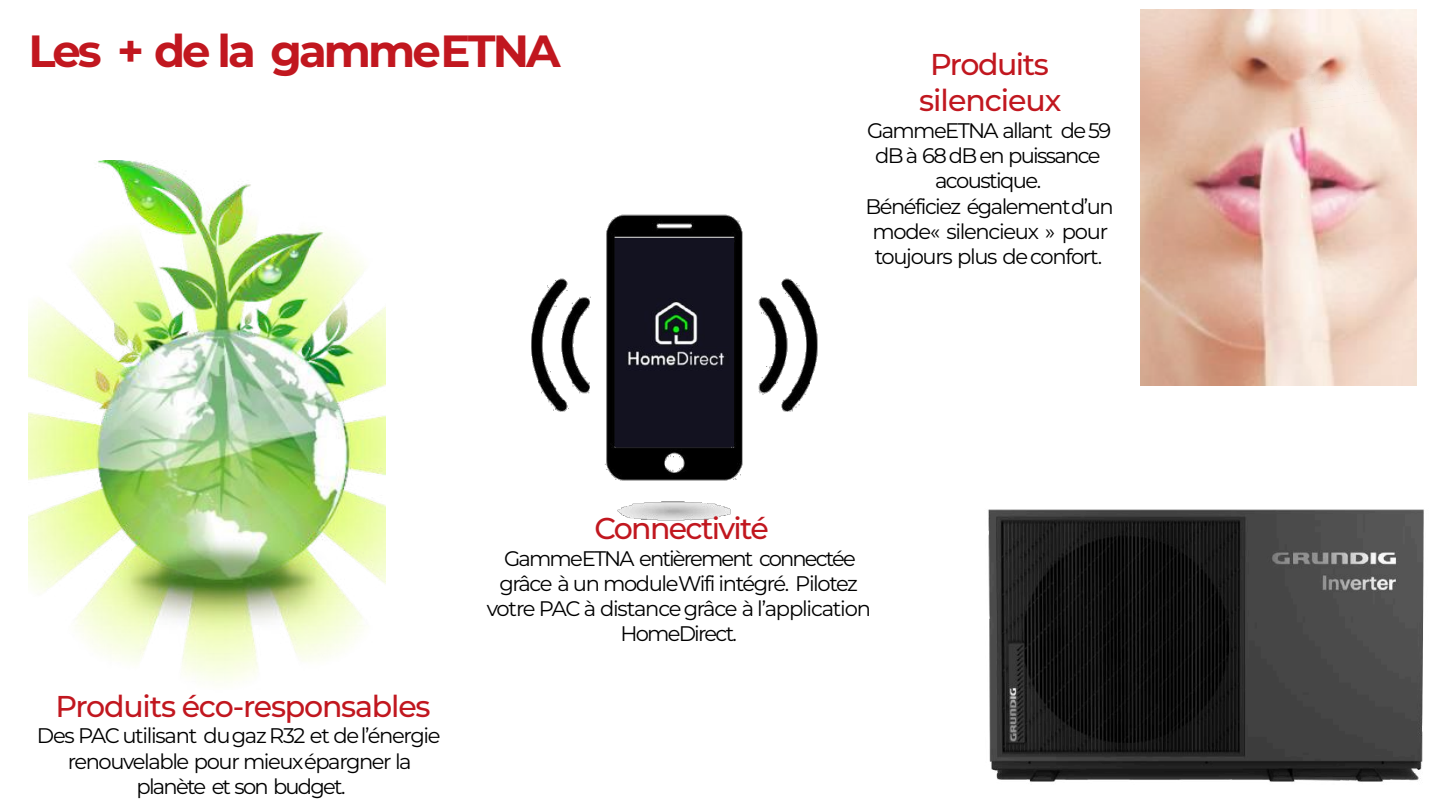
<style>
.page{position:relative;width:1440px;height:811px;background:#fff}
.page>*{position:absolute;margin:0;border:0;box-sizing:border-box;transform-origin:0 0}
.t1{font:700 45px "Montserrat";letter-spacing:-.065em;color:#c1171f}
.t2{font:500 30px/36px "Montserrat";letter-spacing:-.04em;color:#c1171f;text-align:center}
.t3{font:21.15px "Montserrat";letter-spacing:-.065em;color:#000}
.t4{font:21px/25.2px "Montserrat";letter-spacing:-.07em;color:#000;text-align:center}
.t5{font:21px "Montserrat";letter-spacing:-.09em;color:#000}
</style>
<div class="page">
<img style="left:988px;top:509px;width:436px;height:273px">
<img style="left:531px;top:214px;width:287px;height:307px">
<img style="left:29px;top:160px;width:356px;height:523px">
<img style="left:1140px;top:10px;width:277px;height:375px">
<h1 class="t1" style="left:28px;top:23px;width:534px">Les + de la gamme ETNA</h1>
<h2 class="t2" style="left:919px;top:46px;width:144px">Produits silencieux</h2>
<p class="t4" style="left:867px;top:118px;width:246px">Gamme ETNA allant de 59 dB à 68 dB en puissance</p>
<p class="t3" style="left:935px;top:168px;width:108px">acoustique.</p>
<p class="t4" style="left:866px;top:193px;width:250px">Bénéficiez également d’un mode « silencieux » pour toujours plus de confort.</p>
<h2 class="t2" style="left:56px;top:687px;width:376px">Produits éco-responsables</h2>
<p class="t3" style="left:37px;top:722px;width:405px">Des PAC utilisant du gaz R32 et de l’énergie</p>
<p class="t4" style="left:68px;top:748px;width:345px">renouvelable pour mieux épargner la planète et son budget.</p>
<h2 class="t2" style="left:595px;top:510px;width:176px">Connectivité</h2>
<p class="t5" style="left:504px;top:545px;width:353px">Gamme ETNA entièrement connectée</p>
<p class="t3" style="left:500px;top:570px;width:360px">grâce à un module Wifi intégré. Pilotez</p>
<p class="t4" style="left:487px;top:595px;width:386px">votre PAC à distance grâce à l’application<br>HomeDirect.</p>
</div>
